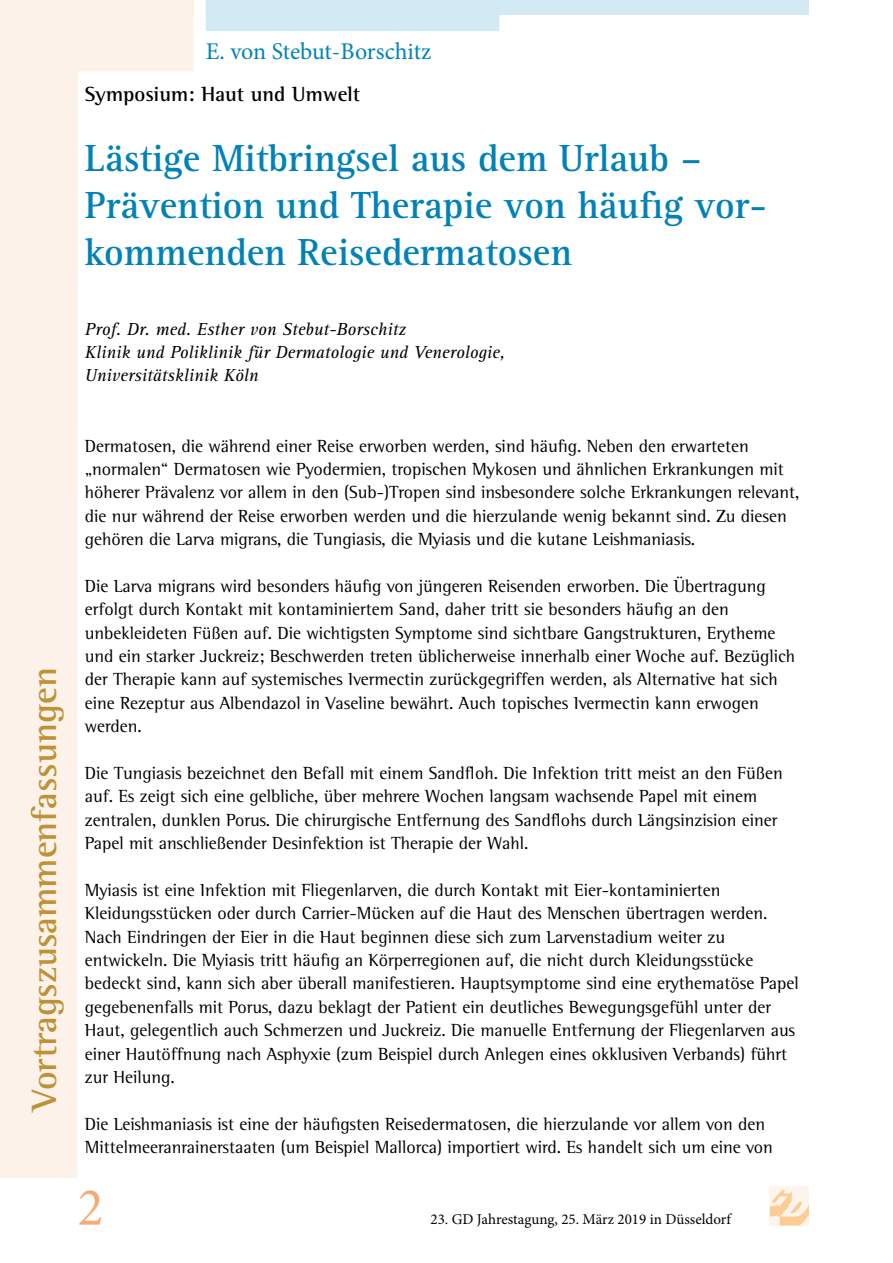
<style>
.page{position:relative;width:893px;height:1263px;background:#fff}
.page>*{position:absolute;margin:0;border:0;box-sizing:border-box;transform-origin:0 0}
.t1{font:54px "Minion Pro";color:#f5ac75}
.t2{font:700 39px/46.8px "Agfa Rotis Serif";color:#0082b8}
.t3{font:700 36px "Agfa Rotis Semi Serif";color:#bf9237}
.t4{font:24px "Minion Pro";letter-spacing:-.005em;color:#0082b8}
.t5{font:700 21px "Agfa Rotis Semi Serif";color:#000}
.t6{font:18px/23.4px "Agfa Rotis Semi Serif";color:#000}
.t7{font:italic 18px/23.4px "Agfa Rotis Serif";color:#000}
.t8{font:15px "Minion Pro";color:#000}
</style>
<div class="page">
<div style="left:770px;top:1186px;width:39px;height:39px;background:#fef4eb"></div>
<svg style="left:770px;top:1190px;width:39px;height:35px"></svg>
<svg style="left:0;top:0;width:194px;height:1178px"></svg>
<div style="left:0;top:0;width:193px;height:17px;background:#fcf2ea"></div>
<svg style="left:206px;top:0;width:603px;height:31px"></svg>
<h3 class="t4" style="left:206px;top:35px;width:227px">E. von Stebut-Borschitz</h3>
<p class="t5" style="left:85px;top:81px;width:277px">Symposium: Haut und Umwelt</p>
<h2 class="t2" style="left:85px;top:135px;width:684px">Lästige Mitbringsel aus dem Urlaub –<br>Prävention und Therapie von häufig vor&shy;kommenden Reisedermatosen</h2>
<p class="t7" style="left:85px;top:318px;width:421px">Prof. Dr. med. Esther von Stebut-Borschitz<br>Klinik und Poliklinik für Dermatologie und Venerologie,<br>Universitätsklinik Köln</p>
<h3 class="t3" style="left:23px;top:1111px;width:445px;rotate:-90deg">Vortragszusammenfassungen</h3>
<p class="t6" style="left:85px;top:434px;width:716px">Dermatosen, die während einer Reise erworben werden, sind häufig. Neben den erwarteten „normalen“ Dermatosen wie Pyodermien, tropischen Mykosen und ähnlichen Erkrankungen mit höherer Prävalenz vor allem in den (Sub-)Tropen sind insbesondere solche Erkrankungen relevant, die nur während der Reise erworben werden und die hierzulande wenig bekannt sind. Zu diesen gehören die Larva migrans, die Tungiasis, die Myiasis und die kutane Leishmaniasis.</p>
<p class="t6" style="left:85px;top:574px;width:712px">Die Larva migrans wird besonders häufig von jüngeren Reisenden erworben. Die Übertragung erfolgt durch Kontakt mit kontaminiertem Sand, daher tritt sie besonders häufig an den unbekleideten Füßen auf. Die wichtigsten Symptome sind sichtbare Gangstrukturen, Erytheme und ein starker Juckreiz; Beschwerden treten üblicherweise innerhalb einer Woche auf. Bezüglich der Therapie kann auf systemisches Ivermectin zurückgegriffen werden, als Alternative hat sich eine Rezeptur aus Albendazol in Vaseline bewährt. Auch topisches Ivermectin kann erwogen werden.</p>
<p class="t6" style="left:85px;top:761px;width:700px">Die Tungiasis bezeichnet den Befall mit einem Sandfloh. Die Infektion tritt meist an den Füßen auf. Es zeigt sich eine gelbliche, über mehrere Wochen langsam wachsende Papel mit einem zentralen, dunklen Porus. Die chirurgische Entfernung des Sandflohs durch Längsinzision einer Papel mit anschließender Desinfektion ist Therapie der Wahl.</p>
<p class="t6" style="left:85px;top:878px;width:716px">Myiasis ist eine Infektion mit Fliegenlarven, die durch Kontakt mit Eier-kontaminierten Kleidungsstücken oder durch Carrier-Mücken auf die Haut des Menschen übertragen werden.<br>Nach Eindringen der Eier in die Haut beginnen diese sich zum Larvenstadium weiter zu entwickeln. Die Myiasis tritt häufig an Körperregionen auf, die nicht durch Kleidungsstücke bedeckt sind, kann sich aber überall manifestieren. Hauptsymptome sind eine erythematöse Papel gegebenenfalls mit Porus, dazu beklagt der Patient ein deutliches Bewegungsgefühl unter der Haut, gelegentlich auch Schmerzen und Juckreiz. Die manuelle Entfernung der Fliegenlarven aus einer Hautöffnung nach Asphyxie (zum Beispiel durch Anlegen eines okklusiven Verbands) führt zur Heilung.</p>
<p class="t6" style="left:85px;top:1112px;width:690px">Die Leishmaniasis ist eine der häufigsten Reisedermatosen, die hierzulande vor allem von den<br>Mittelmeeranrainerstaaten (um Beispiel Mallorca) importiert wird. Es handelt sich um eine von</p>
<h1 class="t1" style="left:78px;top:1171px;width:27px">2</h1>
<p class="t8" style="left:431px;top:1209px;width:302px">23. GD Jahrestagung, 25. März 2019 in Düsseldorf</p>
</div>
